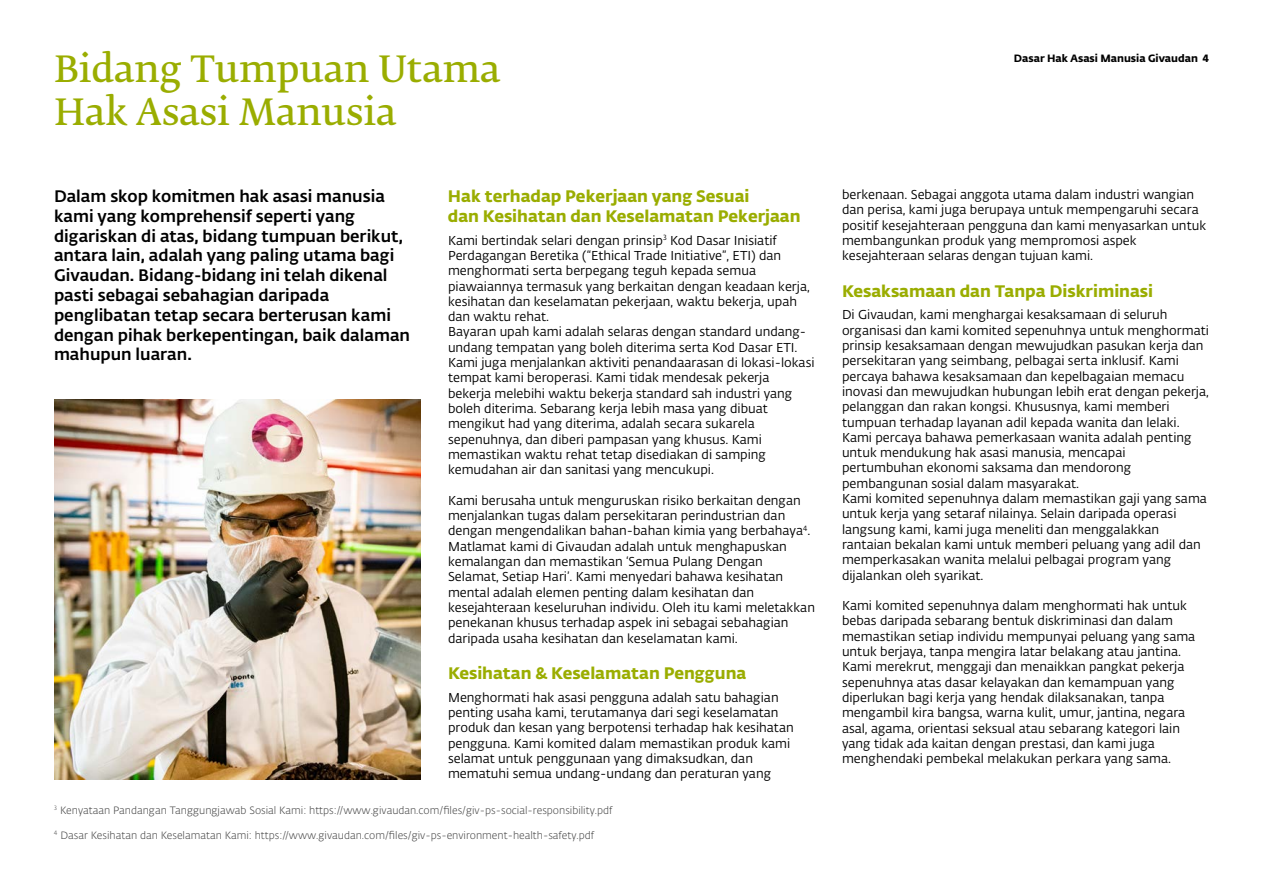
<style>
.page{position:relative;width:1263px;height:893px;background:#fff}
.page>*{position:absolute;margin:0;border:0;box-sizing:border-box;transform-origin:0 0}
.t1{font:36px/43.2px "Fedra Serif B Pro Demi";color:#9aad00}
._04_1_BodyText{font:16.5px/19.8px "Fedra Sans Alt Pro Med LF";color:#000}
._04_1_BodyText-2{font:16.5px/19.8px "Fedra Sans Alt Pro Bold LF";color:#9aad00}
._04_1_BodyText-3{font:12.75px/15.3px "Fedra Sans Alt Pro Book LF";color:#000}
._04_1_BodyText-4{font:10.5px "Fedra Sans Alt Pro Light LF";color:#404040}
._04_1_BodyText-5{font:10.5px "Fedra Sans Alt Pro Bold LF";color:#000}
</style>
<div class="page">
<img style="left:54px;top:399px;width:367px;height:381px">
<p class="t1" style="left:54px;top:48px;width:448px">Bidang Tumpuan Utama<br>Hak Asasi Manusia</p>
<p class="_04_1_BodyText" style="left:54px;top:185px;width:357px">Dalam skop komitmen hak asasi manusia kami yang komprehensif seperti yang digariskan di atas, bidang tumpuan berikut, antara lain, adalah yang paling utama bagi Givaudan. Bidang-bidang ini telah dikenal pasti sebagai sebahagian daripada penglibatan tetap secara berterusan kami dengan pihak berkepentingan, baik dalaman mahupun luaran.</p>
<p class="_04_1_BodyText-2" style="left:448px;top:185px;width:354px">Hak terhadap Pekerjaan yang Sesuai<br>dan Kesihatan dan Keselamatan Pekerjaan</p>
<p class="_04_1_BodyText-3" style="left:448px;top:232px;width:368px">Kami bertindak selari dengan prinsip<sup>3</sup> Kod Dasar Inisiatif Perdagangan Beretika (“Ethical Trade Initiative”, ETI) dan menghormati serta berpegang teguh kepada semua piawaiannya termasuk yang berkaitan dengan keadaan kerja, kesihatan dan keselamatan pekerjaan, waktu bekerja, upah dan waktu rehat.<br>Bayaran upah kami adalah selaras dengan standard undang&shy;undang tempatan yang boleh diterima serta Kod Dasar ETI.<br>Kami juga menjalankan aktiviti penandaarasan di lokasi-lokasi tempat kami beroperasi. Kami tidak mendesak pekerja bekerja melebihi waktu bekerja standard sah industri yang boleh diterima. Sebarang kerja lebih masa yang dibuat mengikut had yang diterima, adalah secara sukarela sepenuhnya, dan diberi pampasan yang khusus. Kami memastikan waktu rehat tetap disediakan di samping kemudahan air dan sanitasi yang mencukupi.</p>
<p class="_04_1_BodyText-3" style="left:448px;top:492px;width:368px">Kami berusaha untuk menguruskan risiko berkaitan dengan menjalankan tugas dalam persekitaran perindustrian dan dengan mengendalikan bahan-bahan kimia yang berbahaya<sup>4</sup>.<br>Matlamat kami di Givaudan adalah untuk menghapuskan kemalangan dan memastikan ‘Semua Pulang Dengan Selamat, Setiap Hari’. Kami menyedari bahawa kesihatan mental adalah elemen penting dalam kesihatan dan kesejahteraan keseluruhan individu. Oleh itu kami meletakkan penekanan khusus terhadap aspek ini sebagai sebahagian daripada usaha kesihatan dan keselamatan kami.</p>
<p class="_04_1_BodyText-2" style="left:448px;top:662px;width:300px">Kesihatan &amp; Keselamatan Pengguna</p>
<p class="_04_1_BodyText-3" style="left:448px;top:689px;width:347px">Menghormati hak asasi pengguna adalah satu bahagian penting usaha kami, terutamanya dari segi keselamatan produk dan kesan yang berpotensi terhadap hak kesihatan pengguna. Kami komited dalam memastikan produk kami selamat untuk penggunaan yang dimaksudkan, dan mematuhi semua undang-undang dan peraturan yang</p>
<p class="_04_1_BodyText-4" style="left:54px;top:803px;width:560px"><sup>3</sup> Kenyataan Pandangan Tanggungjawab Sosial Kami: https://www.givaudan.com/files/giv-ps-social-responsibility.pdf</p>
<p class="_04_1_BodyText-4" style="left:54px;top:828px;width:541px"><sup>4</sup> Dasar Kesihatan dan Keselamatan Kami: https://www.givaudan.com/files/giv-ps-environment-health-safety.pdf</p>
<p class="_04_1_BodyText-5" style="left:1014px;top:50px;width:196px">Dasar Hak Asasi Manusia Givaudan 4</p>
<p class="_04_1_BodyText-3" style="left:842px;top:187px;width:366px">berkenaan. Sebagai anggota utama dalam industri wangian dan perisa, kami juga berupaya untuk mempengaruhi secara positif kesejahteraan pengguna dan kami menyasarkan untuk membangunkan produk yang mempromosi aspek kesejahteraan selaras dengan tujuan kami.</p>
<p class="_04_1_BodyText-2" style="left:842px;top:280px;width:313px">Kesaksamaan dan Tanpa Diskriminasi</p>
<p class="_04_1_BodyText-3" style="left:842px;top:307px;width:368px">Di Givaudan, kami menghargai kesaksamaan di seluruh organisasi dan kami komited sepenuhnya untuk menghormati prinsip kesaksamaan dengan mewujudkan pasukan kerja dan persekitaran yang seimbang, pelbagai serta inklusif. Kami percaya bahawa kesaksamaan dan kepelbagaian memacu inovasi dan mewujudkan hubungan lebih erat dengan pekerja, pelanggan dan rakan kongsi. Khususnya, kami memberi tumpuan terhadap layanan adil kepada wanita dan lelaki.<br>Kami percaya bahawa pemerkasaan wanita adalah penting untuk mendukung hak asasi manusia, mencapai pertumbuhan ekonomi saksama dan mendorong pembangunan sosial dalam masyarakat.<br>Kami komited sepenuhnya dalam memastikan gaji yang sama untuk kerja yang setaraf nilainya. Selain daripada operasi langsung kami, kami juga meneliti dan menggalakkan rantaian bekalan kami untuk memberi peluang yang adil dan memperkasakan wanita melalui pelbagai program yang dijalankan oleh syarikat.</p>
<p class="_04_1_BodyText-3" style="left:842px;top:598px;width:355px">Kami komited sepenuhnya dalam menghormati hak untuk bebas daripada sebarang bentuk diskriminasi dan dalam memastikan setiap individu mempunyai peluang yang sama untuk berjaya, tanpa mengira latar belakang atau jantina.<br>Kami merekrut, menggaji dan menaikkan pangkat pekerja sepenuhnya atas dasar kelayakan dan kemampuan yang diperlukan bagi kerja yang hendak dilaksanakan, tanpa mengambil kira bangsa, warna kulit, umur, jantina, negara asal, agama, orientasi seksual atau sebarang kategori lain yang tidak ada kaitan dengan prestasi, dan kami juga menghendaki pembekal melakukan perkara yang sama.</p>
</div>
